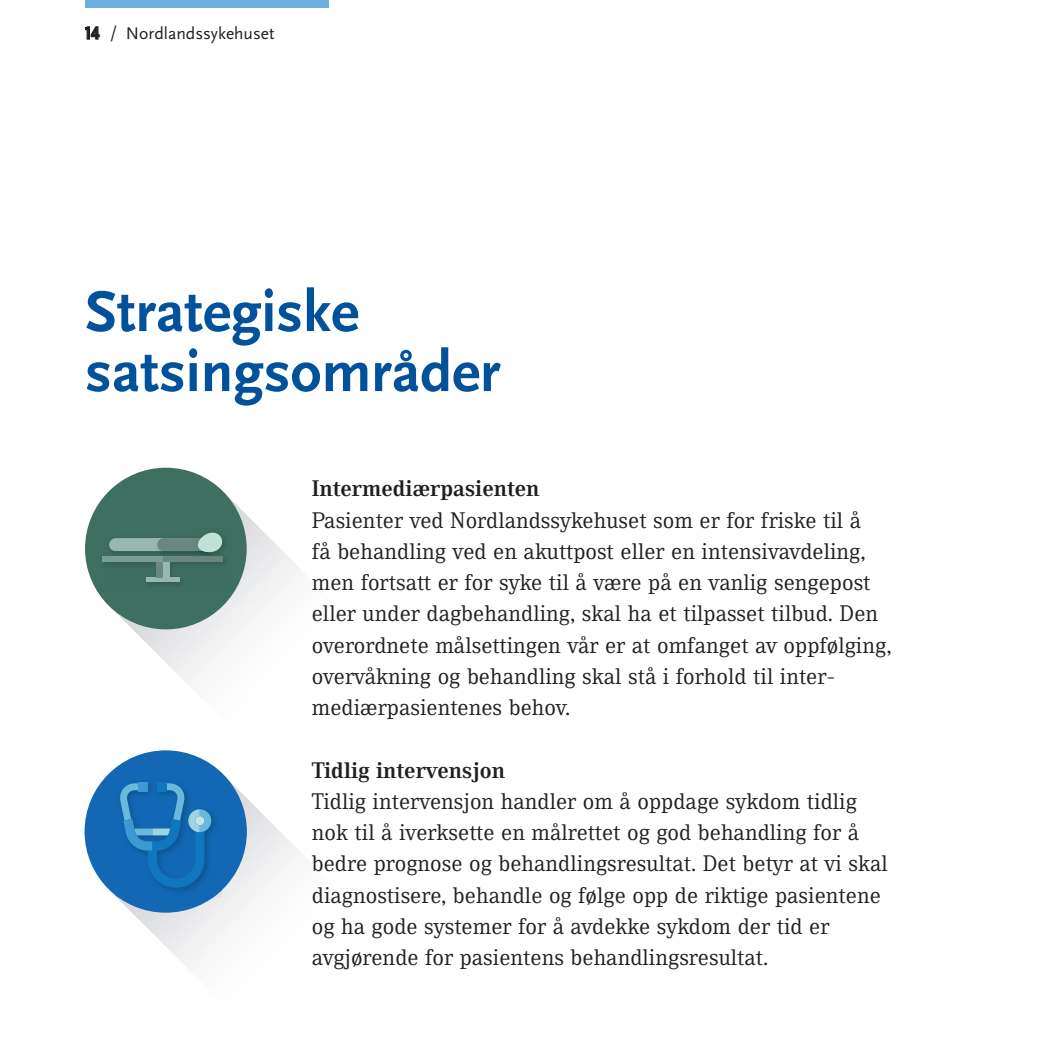
<style>
.page{position:relative;width:1063px;height:1063px;background:#fff}
.page>*{position:absolute;margin:0;border:0;box-sizing:border-box;transform-origin:0 0}
.t1{font:700 60px/60px "Scala Sans";color:#01529b}
.t2{font:22.5px/31.2px "Skopex Serif";color:#231f20}
.t3{font:700 22.5px "Skopex Serif";color:#231f20}
.t4{font:17.5px "Scala Sans";color:#231f20}
.s1{font-family:"Gotham X Narrow";font-weight:700}
</style>
<div class="page">
<div style="left:85px;top:0;width:243px;height:7px;background:#6caddf"></div>
<svg style="left:84px;top:26px;width:16px;height:14px"></svg>
<img style="left:107px;top:779px;width:193px;height:190px">
<div style="left:85px;top:750px;width:162px;height:163px;background:#1468b3;border-radius:50%"></div>
<img style="left:115px;top:782px;width:107px;height:116px">
<svg style="left:120px;top:783px;width:91px;height:105px"></svg>
<div style="left:195px;top:816px;width:9px;height:9px;background:#c5e4ea;border-radius:50%"></div>
<div style="left:138px;top:782px;width:9px;height:9px;background:#3d99d1"></div>
<div style="left:157px;top:782px;width:9px;height:9px;background:#1076bd"></div>
<img style="left:112px;top:491px;width:189px;height:264px">
<div style="left:85px;top:468px;width:162px;height:161px;background:#3f6f61;border-radius:50%"></div>
<img style="left:102px;top:553px;width:123px;height:31px">
<img style="left:104px;top:553px;width:59px;height:3px">
<hr style="left:146px;top:578px;width:34px;height:4px;background:#97b8ae">
<div style="left:163px;top:556px;width:60px;height:6px;background:#688880"></div>
<div style="left:163px;top:562px;width:7px;height:16px;background:#97b8ae"></div>
<div style="left:156px;top:562px;width:7px;height:16px;background:#688880"></div>
<div style="left:103px;top:556px;width:60px;height:6px;background:#799d94"></div>
<img style="left:217px;top:553px;width:8px;height:9px">
<img style="left:193px;top:553px;width:24px;height:3px">
<img style="left:193px;top:556px;width:30px;height:6px">
<svg style="left:109px;top:532px;width:115px;height:21px"></svg>
<p class="t4" style="left:85px;top:24px;width:191px"><span class="s1">14</span> / Nordlandssykehuset</p>
<h1 class="t1" style="left:85px;top:283px;width:417px">Strategiske satsingsområder</h1>
<p class="t3" style="left:312px;top:475px;width:229px">Intermediærpasienten</p>
<p class="t2" style="left:312px;top:504px;width:581px">Pasienter ved Nordlandssykehuset som er for friske til å<br>få behandling ved en akuttpost eller en intensivavdeling, men fortsatt er for syke til å være på en vanlig sengepost eller under dagbehandling, skal ha et tilpasset tilbud. Den overordnete målsettingen vår er at omfanget av oppfølging, overvåkning og behandling skal stå i forhold til inter&shy;mediærpasientenes behov.</p>
<p class="t3" style="left:312px;top:757px;width:195px">Tidlig intervensjon</p>
<p class="t2" style="left:312px;top:785px;width:578px">Tidlig intervensjon handler om å oppdage sykdom tidlig nok til å iverksette en målrettet og god behandling for å bedre prognose og behandlingsresultat. Det betyr at vi skal diagnostisere, behandle og følge opp de riktige pasientene og ha gode systemer for å avdekke sykdom der tid er avgjørende for pasientens behandlingsresultat.</p>
</div>
